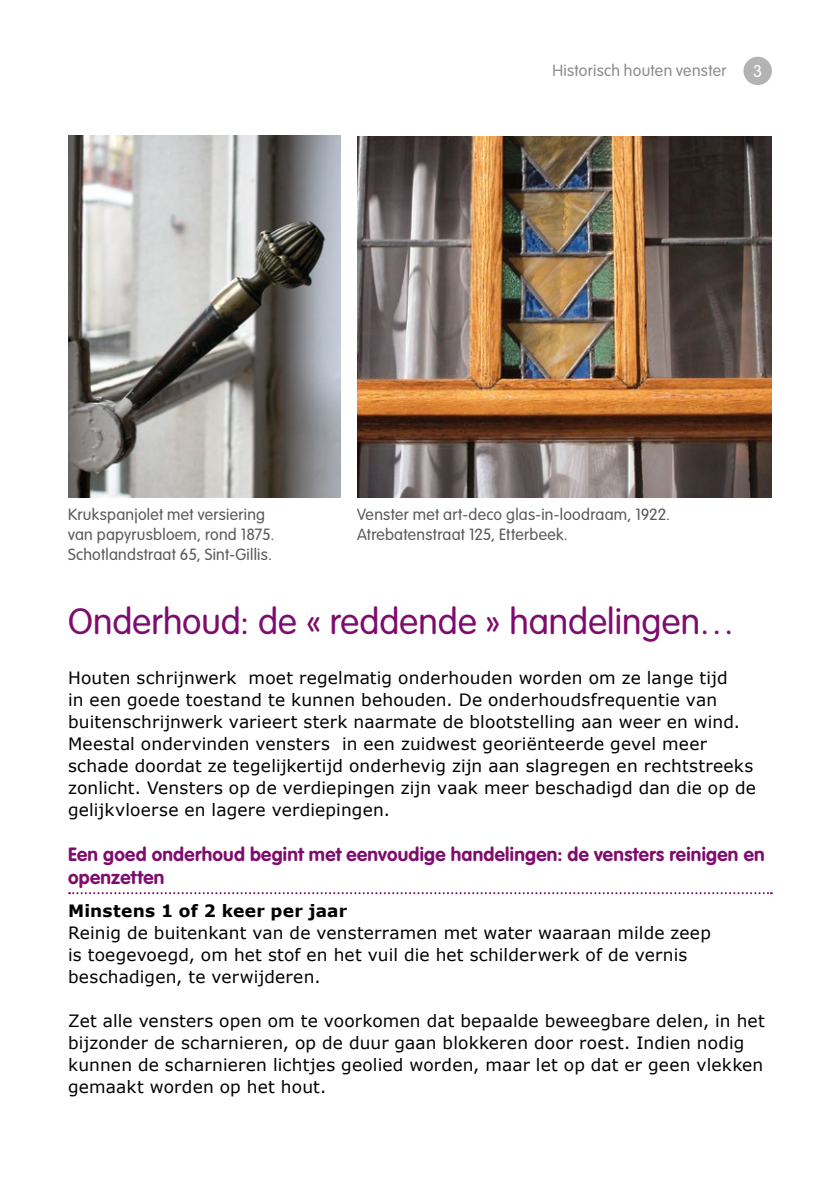
<style>
.page{position:relative;width:840px;height:1191px;background:#fff}
.page>*{position:absolute;margin:0;border:0;box-sizing:border-box;transform-origin:0 0}
.t1{font:300 36px "VAG Rounded Std";letter-spacing:.005em;color:#7e0c6e}
.t2{font:700 19px/22.8px "VAG Rounded Std";letter-spacing:.015em;color:#7e0c6e}
.t3{font:17px/22px "Verdana";letter-spacing:.01em;color:#000}
.t4{font:700 17px "Verdana";letter-spacing:.015em;color:#000}
.t5{font:300 17px "VAG Rounded Std";color:#fff}
.t6{font:300 16px/20.4px "VAG Rounded Std";letter-spacing:.02em;color:#58595b}
.t7{font:300 16px "VAG Rounded Std";letter-spacing:.015em;color:#8a8c8c}
</style>
<div class="page">
<div style="left:743px;top:57px;width:28px;height:28px;background:#b2b3b2;border-radius:50%"></div>
<svg style="left:69px;top:892px;width:702px;height:2px"></svg>
<img style="left:68px;top:135px;width:272px;height:362px">
<img style="left:357px;top:136px;width:414px;height:361px">
<p class="t7" style="left:552px;top:62px;width:175px">Historisch houten venster</p>
<p class="t5" style="left:752px;top:61px;width:11px">3</p>
<p class="t6" style="left:68px;top:504px;width:208px">Krukspanjolet met versiering van papyrusbloem, rond 1875.<br>Schotlandstraat 65, Sint-Gillis.</p>
<p class="t6" style="left:357px;top:504px;width:314px">Venster met art-deco glas-in-loodraam, 1922.<br>Atrebatenstraat 125, Etterbeek.</p>
<h1 class="t1" style="left:68px;top:600px;width:667px">Onderhoud: de « reddende » handelingen…</h1>
<p class="t3" style="left:68px;top:666px;width:689px">Houten schrijnwerk moet regelmatig onderhouden worden om ze lange tijd<br>in een goede toestand te kunnen behouden. De onderhoudsfrequentie van buitenschrijnwerk varieert sterk naarmate de blootstelling aan weer en wind.<br>Meestal ondervinden vensters in een zuidwest georiënteerde gevel meer schade doordat ze tegelijkertijd onderhevig zijn aan slagregen en rechtstreeks zonlicht. Vensters op de verdiepingen zijn vaak meer beschadigd dan die op de gelijkvloerse en lagere verdiepingen.</p>
<p class="t2" style="left:68px;top:843px;width:697px">Een goed onderhoud begint met eenvoudige handelingen: de vensters reinigen en openzetten</p>
<p class="t4" style="left:68px;top:900px;width:280px">Minstens 1 of 2 keer per jaar</p>
<p class="t3" style="left:68px;top:921px;width:644px">Reinig de buitenkant van de vensterramen met water waaraan milde zeep is toegevoegd, om het stof en het vuil die het schilderwerk of de vernis beschadigen, te verwijderen.</p>
<p class="t3" style="left:68px;top:1009px;width:697px">Zet alle vensters open om te voorkomen dat bepaalde beweegbare delen, in het bijzonder de scharnieren, op de duur gaan blokkeren door roest. Indien nodig kunnen de scharnieren lichtjes geolied worden, maar let op dat er geen vlekken gemaakt worden op het hout.</p>
</div>
